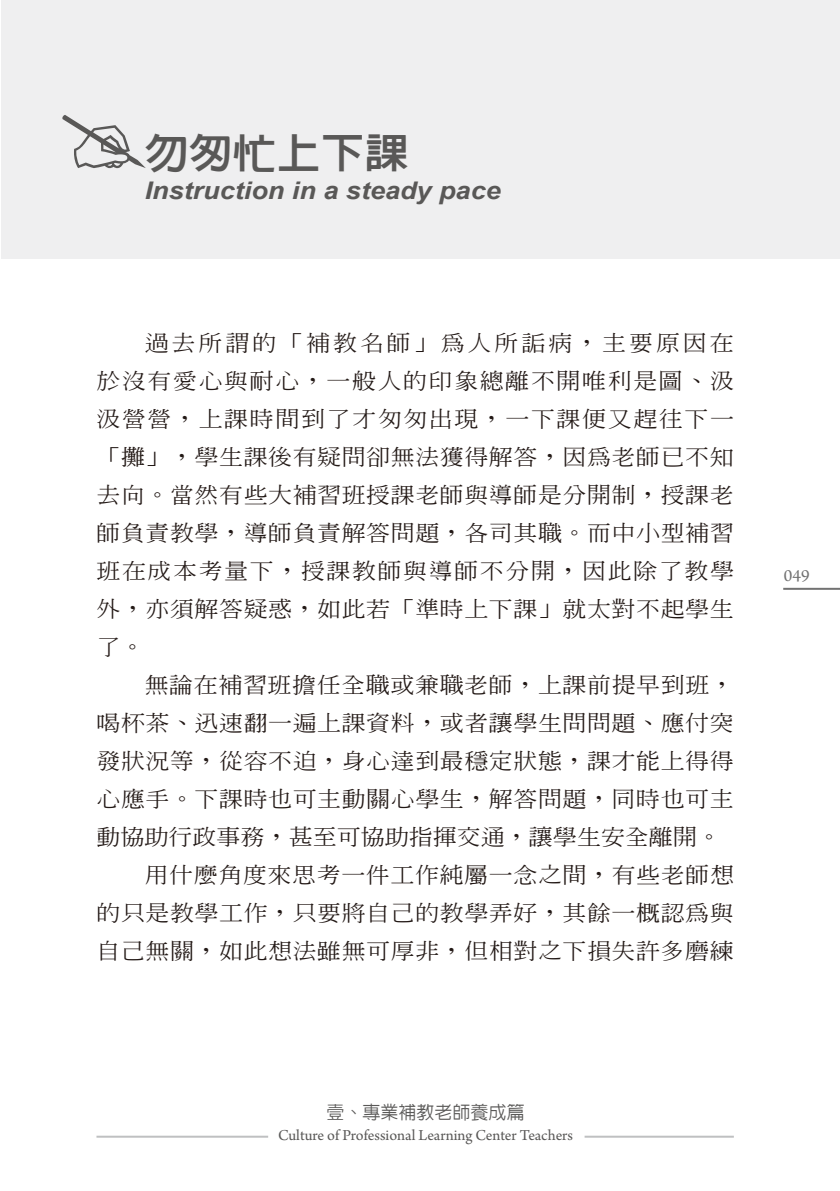
<style>
.page{position:relative;width:840px;height:1191px;background:#fff}
.page>*{position:absolute;margin:0;border:0;box-sizing:border-box;transform-origin:0 0}
.t1{font:41.8px "Lin Gothic Extra";color:#595857;scale:1.05 1}
.t2{font:italic 700 24.2px "Arial";color:#595857;scale:1.11 1}
.t3{font:500 21.6px/38px "Inn Ming";letter-spacing:.02em;color:#231916;text-align:justify;scale:1.11 1}
.t4{font:500 21.6px "Inn Ming";color:#231916;scale:1.11 1}
.t5{font:500 18px "Lin Gothic";color:#595857}
.t6{font:18px "Arno Pro";color:#727272}
.t7{font:16px "Arno Pro";letter-spacing:-.005em;color:#595857}
</style>
<div class="page">
<div style="left:1px;top:0;width:838px;height:259px;background:#efeff0"></div>
<svg style="left:62px;top:115px;width:84px;height:53px"></svg>
<hr style="left:782px;top:588px;width:57px;height:2px;background:#727272">
<hr style="left:96px;top:1135px;width:172px;height:2px;background:#bfc0c1">
<hr style="left:584px;top:1135px;width:149px;height:2px;background:#bfc0c1">
<h1 class="t1" style="left:145px;top:131px;width:253px">勿匆忙上下課</h1>
<p class="t2" style="left:145px;top:175px;width:322px">Instruction in a steady pace</p>
<p class="t3" style="left:96px;top:323px;width:575px;text-indent:48px">過去所謂的「補教名師」為人所詬病，主要原因在於沒有愛心與耐心，一般人的印象總離不開唯利是圖、汲汲營營，上課時間到了才匆匆出現，一下課便又趕往下一「攤」，學生課後有疑問卻無法獲得解答，因為老師已不知去向。當然有些大補習班授課老師與導師是分開制，授課老師負責教學，導師負責解答問題，各司其職。而中小型補習班在成本考量下，授課教師與導師不分開，因此除了教學外，亦須解答疑惑，如此若「準時上下課」就太對不起學生了。</p>
<p class="t3" style="left:145px;top:665px;width:532px">無論在補習班擔任全職或兼職老師，上課前提早到班，</p>
<p class="t3" style="left:96px;top:703px;width:575px">喝杯茶、迅速翻一遍上課資料，或者讓學生問問題、應付突</p>
<p class="t3" style="left:96px;top:741px;width:575px">發狀況等，從容不迫，身心達到最穩定狀態，課才能上得得</p>
<p class="t3" style="left:96px;top:779px;width:575px">心應手。下課時也可主動關心學生，解答問題，同時也可主</p>
<p class="t4" style="left:96px;top:825px;width:564px">動協助行政事務，甚至可協助指揮交通，讓學生安全離開。</p>
<p class="t3" style="left:145px;top:855px;width:532px">用什麼角度來思考一件工作純屬一念之間，有些老師想</p>
<p class="t3" style="left:96px;top:893px;width:575px">的只是教學工作，只要將自己的教學弄好，其餘一概認為與</p>
<p class="t3" style="left:96px;top:931px;width:575px">自己無關，如此想法雖無可厚非，但相對之下損失許多磨練</p>
<p class="t6" style="left:783px;top:565px;width:27px">049</p>
<p class="t5" style="left:326px;top:1103px;width:200px">壹、專業補教老師養成篇</p>
<p class="t7" style="left:278px;top:1126px;width:296px">Culture of Professional Learning Center Teachers</p>
</div>
